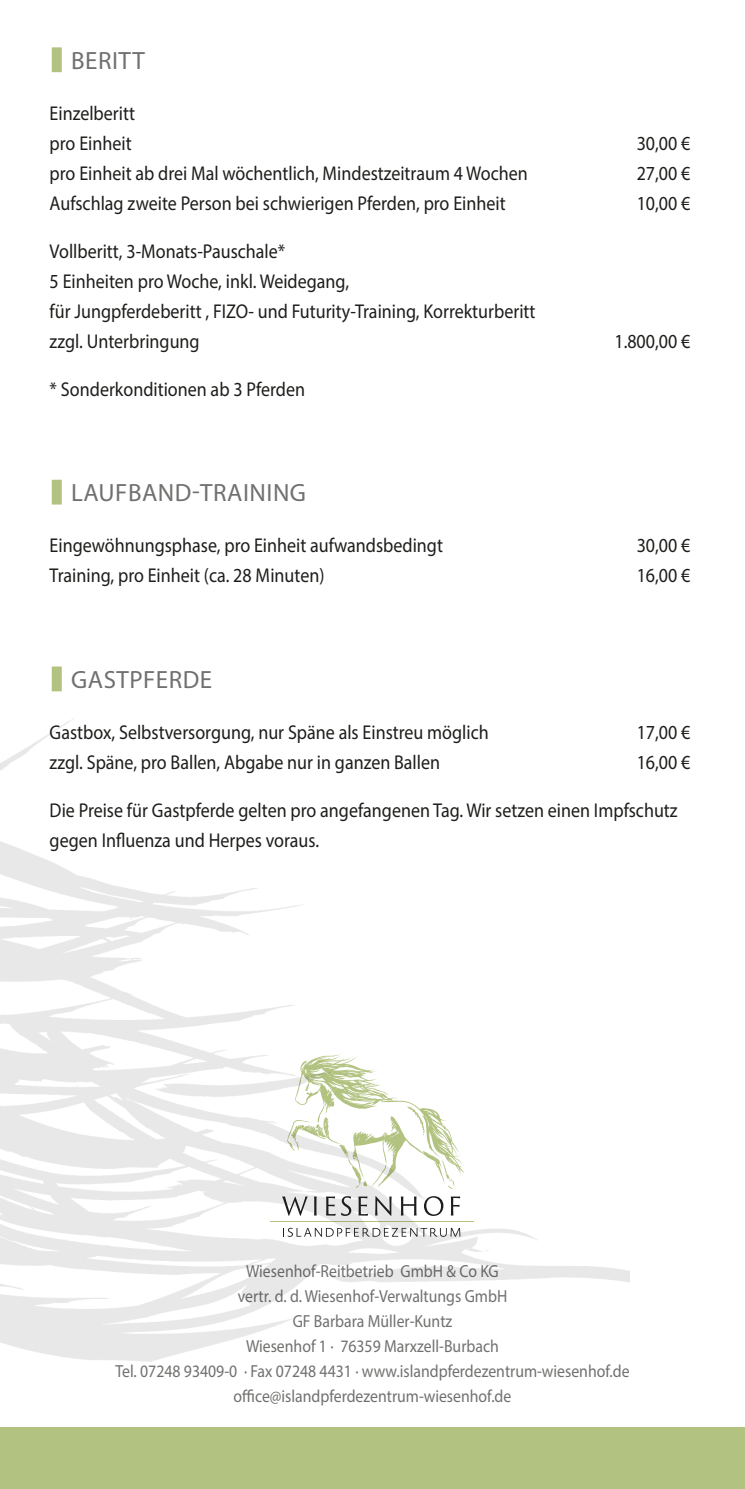
<style>
.page{position:relative;width:745px;height:1489px;background:#fff}
.page>*{position:absolute;margin:0;border:0;box-sizing:border-box;transform-origin:0 0}
.t1{font:25px "Myriad Pro";letter-spacing:.02em;color:#70706f}
.t2{font:20px/30px "Myriad Pro";color:#1d1d1b;scale:.9 1}
.t3{font:17.5px/25px "Myriad Pro";color:#70706f;text-align:center;scale:.9 1}
</style>
<div class="page">
<div style="left:0;top:1427px;width:744px;height:61px;background:#b2c280"></div>
<img style="left:0;top:718px;width:628px;height:644px">
<div style="left:52px;top:47px;width:10px;height:25px;background:#b2c280"></div>
<div style="left:52px;top:479px;width:10px;height:25px;background:#b2c280"></div>
<div style="left:52px;top:666px;width:10px;height:25px;background:#b2c280"></div>
<p class="t1" style="left:71px;top:45px;width:75px">BERITT</p>
<p class="t2" style="left:50px;top:98px;width:96px">Einzelberitt pro Einheit</p>
<p class="t2" style="left:636px;top:128px;width:61px">30,00 €</p>
<p class="t2" style="left:50px;top:158px;width:532px">pro Einheit ab drei Mal wöchentlich, Mindestzeitraum 4 Wochen</p>
<p class="t2" style="left:636px;top:158px;width:61px">27,00 €</p>
<p class="t2" style="left:50px;top:188px;width:508px">Aufschlag zweite Person bei schwierigen Pferden, pro Einheit</p>
<p class="t2" style="left:636px;top:188px;width:61px">10,00 €</p>
<p class="t2" style="left:50px;top:236px;width:541px">Vollberitt, 3-Monats-Pauschale*<br>5 Einheiten pro Woche, inkl. Weidegang,<br>für Jungpferdeberitt , FIZO- und Futurity-Training, Korrekturberitt zzgl. Unterbringung</p>
<p class="t2" style="left:614px;top:326px;width:86px">1.800,00 €</p>
<p class="t2" style="left:50px;top:373px;width:285px">* Sonderkonditionen ab 3 Pferden</p>
<p class="t1" style="left:71px;top:477px;width:236px">LAUFBAND-TRAINING</p>
<p class="t2" style="left:50px;top:530px;width:438px">Eingewöhnungsphase, pro Einheit aufwandsbedingt</p>
<p class="t2" style="left:636px;top:530px;width:61px">30,00 €</p>
<p class="t2" style="left:50px;top:560px;width:306px">Training, pro Einheit (ca. 28 Minuten)</p>
<p class="t2" style="left:636px;top:560px;width:61px">16,00 €</p>
<p class="t1" style="left:71px;top:664px;width:142px">GASTPFERDE</p>
<p class="t2" style="left:50px;top:717px;width:489px">Gastbox, Selbstversorgung, nur Späne als Einstreu möglich</p>
<p class="t2" style="left:636px;top:717px;width:61px">17,00 €</p>
<p class="t2" style="left:50px;top:747px;width:435px">zzgl. Späne, pro Ballen, Abgabe nur in ganzen Ballen</p>
<p class="t2" style="left:636px;top:747px;width:61px">16,00 €</p>
<p class="t2" style="left:50px;top:794px;width:698px">Die Preise für Gastpferde gelten pro angefangenen Tag. Wir setzen einen Impfschutz gegen Influenza und Herpes voraus.</p>
<p class="t3" style="left:115px;top:1258px;width:572px">Wiesenhof-Reitbetrieb GmbH &amp; Co KG<br>vertr. d. d. Wiesenhof-Verwaltungs GmbH<br>GF Barbara Müller-Kuntz<br>Wiesenhof 1 · 76359 Marxzell-Burbach<br>Tel. 07248 93409-0 · Fax 07248 4431 · www.islandpferdezentrum-wiesenhof.de office@islandpferdezentrum-wiesenhof.de</p>
</div>
